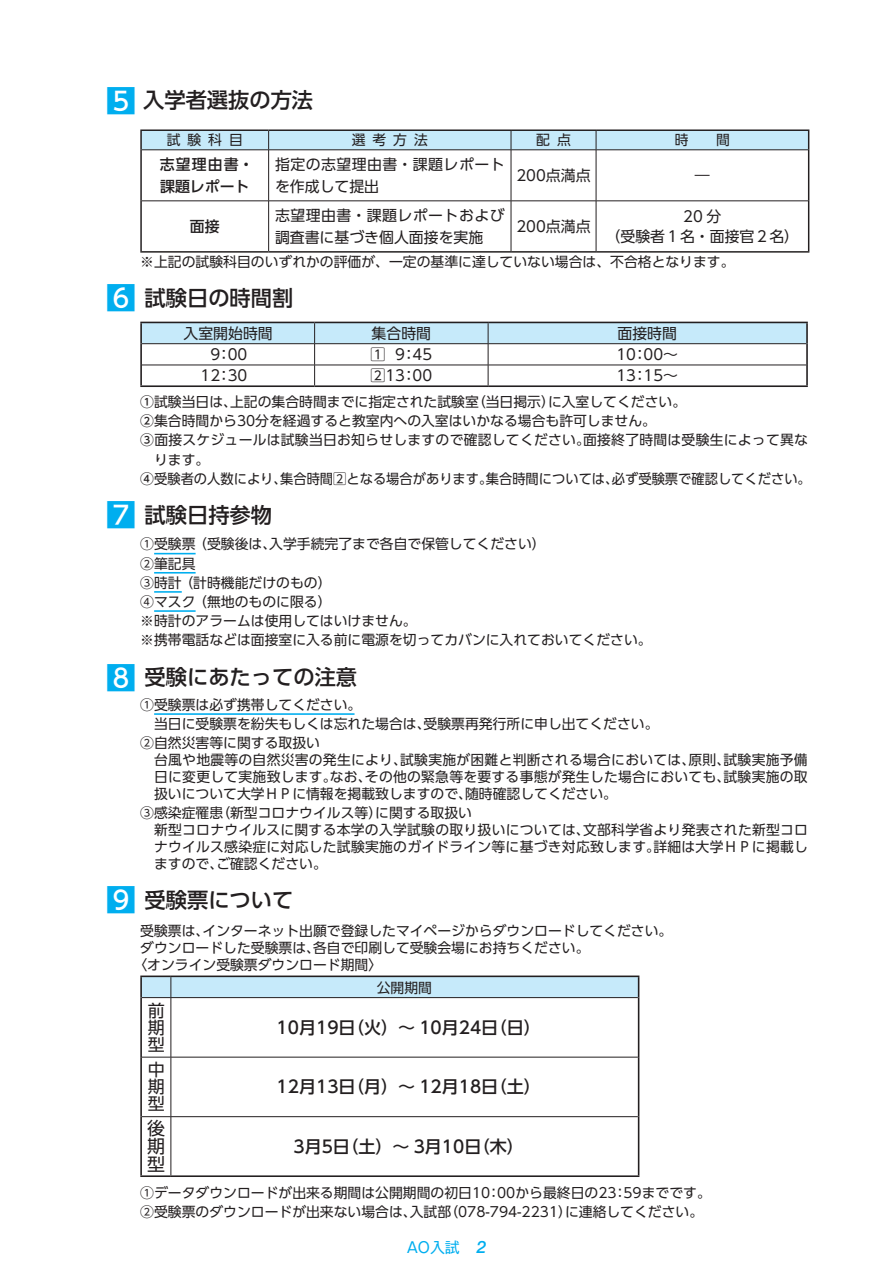
<style>
.page{position:relative;width:893px;height:1263px;background:#fff}
.page>*{position:absolute;margin:0;border:0;box-sizing:border-box;transform-origin:0 0}
.t1{font:500 21.3px "UD Shin Go Pro";color:#231f20}
.t2{font:18px/18px "UD Shin Go Pro";color:#231f20;text-align:justify}
.t3{font:500 16.95px "UD Shin Go Pro";color:#231f20}
.t4{font:16.95px/17px "UD Shin Go Pro";color:#231f20;text-align:justify}
.t5{font:14.85px/21.3px "UD Shin Go Pro";color:#231f20}
.t6{font:14.85px/21.3px "UD Shin Go Pro";letter-spacing:.035em;color:#231f20}
.t7{font:500 14.85px/21.3px "UD Shin Go Pro";color:#231f20}
.t8{font:14.85px "Gothic MB101 Pro";color:#00aeef}
.t9{font:13.8px/19.2px "UD Shin Go Pro";color:#231f20}
.t10{font:13.8px/17px "UD Shin Go Pro";letter-spacing:.02em;color:#231f20}
.t11{font:13.8px "UD Shin Go Pro";color:#231f20;scale:.96 1}
.s1{font-size:29.7px;color:#00aeef}
.s2{font-weight:500}
.s3{font-family:"Helvetica Neue LT Std";font-weight:500;font-style:italic;font-size:16.95px}
</style>
<div class="page">
<svg style="left:142px;top:323px;width:664px;height:62px"></svg>
<hr style="left:140px;top:322px;width:175px;height:1px;background:#231f20">
<hr style="left:140px;top:323px;width:2px;height:21px;background:#231f20">
<hr style="left:315px;top:322px;width:173px;height:1px;background:#231f20">
<hr style="left:488px;top:322px;width:320px;height:1px;background:#231f20">
<hr style="left:140px;top:344px;width:2px;height:21px;background:#231f20">
<hr style="left:140px;top:365px;width:2px;height:20px;background:#231f20">
<hr style="left:140px;top:385px;width:175px;height:2px;background:#231f20">
<hr style="left:315px;top:385px;width:173px;height:2px;background:#231f20">
<hr style="left:488px;top:385px;width:320px;height:2px;background:#231f20">
<hr style="left:142px;top:343px;width:173px;height:1px;background:#231f20">
<hr style="left:315px;top:343px;width:173px;height:1px;background:#231f20">
<hr style="left:488px;top:343px;width:318px;height:1px;background:#231f20">
<hr style="left:806px;top:323px;width:2px;height:21px;background:#231f20">
<hr style="left:806px;top:344px;width:2px;height:21px;background:#231f20">
<hr style="left:806px;top:365px;width:2px;height:20px;background:#231f20">
<hr style="left:315px;top:365px;width:173px;height:1px;background:#231f20">
<hr style="left:488px;top:365px;width:318px;height:1px;background:#231f20">
<hr style="left:142px;top:365px;width:173px;height:1px;background:#231f20">
<hr style="left:596px;top:129px;width:213px;height:2px;background:#231f20">
<hr style="left:140px;top:251px;width:129px;height:2px;background:#231f20">
<hr style="left:140px;top:129px;width:129px;height:2px;background:#231f20">
<hr style="left:269px;top:129px;width:242px;height:2px;background:#231f20">
<hr style="left:511px;top:129px;width:85px;height:2px;background:#231f20">
<hr style="left:269px;top:150px;width:242px;height:1px;background:#231f20">
<hr style="left:511px;top:150px;width:85px;height:1px;background:#231f20">
<hr style="left:596px;top:150px;width:212px;height:1px;background:#231f20">
<hr style="left:142px;top:150px;width:127px;height:1px;background:#231f20">
<hr style="left:268px;top:150px;width:1px;height:51px;background:#231f20">
<hr style="left:511px;top:150px;width:1px;height:51px;background:#231f20">
<hr style="left:596px;top:150px;width:1px;height:51px;background:#231f20">
<hr style="left:142px;top:201px;width:127px;height:1px;background:#231f20">
<hr style="left:268px;top:201px;width:1px;height:50px;background:#231f20">
<hr style="left:511px;top:201px;width:1px;height:50px;background:#231f20">
<hr style="left:596px;top:201px;width:212px;height:1px;background:#231f20">
<hr style="left:596px;top:201px;width:1px;height:50px;background:#231f20">
<hr style="left:140px;top:150px;width:2px;height:51px;background:#231f20">
<hr style="left:808px;top:150px;width:1px;height:51px;background:#231f20">
<hr style="left:140px;top:201px;width:2px;height:50px;background:#231f20">
<hr style="left:269px;top:201px;width:242px;height:1px;background:#231f20">
<hr style="left:511px;top:201px;width:85px;height:1px;background:#231f20">
<svg style="left:140px;top:130px;width:669px;height:20px;background:#b7d7e6"></svg>
<hr style="left:808px;top:201px;width:1px;height:50px;background:#231f20">
<hr style="left:596px;top:251px;width:213px;height:2px;background:#231f20">
<hr style="left:269px;top:251px;width:242px;height:2px;background:#231f20">
<hr style="left:511px;top:251px;width:85px;height:2px;background:#231f20">
<hr style="left:140px;top:975px;width:31px;height:2px;background:#231f20">
<hr style="left:171px;top:975px;width:468px;height:2px;background:#231f20">
<hr style="left:140px;top:1175px;width:31px;height:2px;background:#231f20">
<hr style="left:171px;top:1175px;width:468px;height:2px;background:#231f20">
<hr style="left:638px;top:997px;width:1px;height:60px;background:#231f20">
<hr style="left:638px;top:1057px;width:1px;height:60px;background:#231f20">
<hr style="left:638px;top:1117px;width:1px;height:58px;background:#231f20">
<hr style="left:140px;top:977px;width:2px;height:20px;background:#231f20">
<hr style="left:140px;top:997px;width:2px;height:60px;background:#231f20">
<hr style="left:140px;top:1057px;width:2px;height:60px;background:#231f20">
<hr style="left:140px;top:1117px;width:2px;height:58px;background:#231f20">
<svg style="left:141px;top:976px;width:498px;height:22px;background:#b6d6e4"></svg>
<hr style="left:171px;top:998px;width:1px;height:59px;background:#231f20">
<hr style="left:171px;top:1057px;width:1px;height:59px;background:#231f20">
<hr style="left:171px;top:1117px;width:1px;height:58px;background:#231f20">
<svg style="left:142px;top:1057px;width:29px;height:1px"></svg>
<hr style="left:171px;top:1057px;width:467px;height:1px;background:#231f20">
<svg style="left:142px;top:1116px;width:29px;height:1px"></svg>
<hr style="left:171px;top:1116px;width:467px;height:1px;background:#231f20">
<hr style="left:154px;top:713px;width:201px;height:2px;background:#00aeef">
<hr style="left:154px;top:553px;width:42px;height:1px;background:#00aeef">
<hr style="left:154px;top:572px;width:42px;height:2px;background:#00aeef">
<hr style="left:154px;top:591px;width:28px;height:2px;background:#00aeef">
<hr style="left:154px;top:610px;width:42px;height:2px;background:#00aeef">
<h1 class="t1" style="left:106px;top:83px;width:208px"><span class="s1">5</span> 入学者選抜の方法</h1>
<p class="t9" style="left:167px;top:130px;width:78px">試験科目</p>
<p class="t9" style="left:352px;top:130px;width:78px">選考方法</p>
<p class="t9" style="left:536px;top:130px;width:36px">配点</p>
<p class="t9" style="left:675px;top:130px;width:57px">時　　間</p>
<p class="t7" style="left:160px;top:154px;width:95px">志望理由書・課題レポート</p>
<p class="t6" style="left:275px;top:154px;width:231px">指定の志望理由書・課題レポートを作成して提出</p>
<p class="t5" style="left:516px;top:164px;width:76px">200点満点</p>
<p class="t5" style="left:695px;top:164px;width:16px">―</p>
<p class="t7" style="left:190px;top:215px;width:31px">面接</p>
<p class="t5" style="left:275px;top:205px;width:231px">志望理由書・課題レポートおよび調査書に基づき個人面接を実施</p>
<p class="t5" style="left:516px;top:215px;width:76px">200点満点</p>
<p class="t5" style="left:606px;top:207px;width:195px;line-height:19.2px;text-align:center">20 分<br>（受験者１名・面接官２名）</p>
<p class="t9" style="left:140px;top:252px;width:596px">※上記の試験科目のいずれかの評価が、一定の基準に達していない場合は、不合格となります。</p>
<h1 class="t1" style="left:106px;top:280px;width:189px"><span class="s1">6</span> 試験日の時間割</h1>
<p class="t5" style="left:183px;top:322px;width:91px">入室開始時間</p>
<p class="t5" style="left:372px;top:322px;width:61px">集合時間</p>
<p class="t5" style="left:617px;top:322px;width:61px">面接時間</p>
<p class="t5" style="left:210px;top:343px;width:38px">9：00</p>
<p class="t5" style="left:370px;top:343px;width:63px">1 9：45</p>
<p class="t5" style="left:616px;top:343px;width:63px">10：00〜</p>
<p class="t5" style="left:201px;top:364px;width:48px">12：30</p>
<p class="t5" style="left:371px;top:364px;width:63px">213：00</p>
<p class="t5" style="left:616px;top:364px;width:63px">13：15〜</p>
<p class="t9" style="left:140px;top:392px;width:547px"><span class="s2">①</span>試験当日は、上記の集合時間までに指定された試験室（当日掲示）に入室してください。</p>
<p class="t9" style="left:140px;top:411px;width:517px"><span class="s2">②</span>集合時間から30分を経過すると教室内への入室はいかなる場合も許可しません。</p>
<p class="t10" style="left:140px;top:431px;width:669px"><span class="s2">③</span>面接スケジュールは試験当日お知らせしますので確認してください。面接終了時間は受験生によって異な</p>
<p class="t9" style="left:154px;top:449px;width:57px">ります。</p>
<p class="t11" style="left:140px;top:467px;width:700px"><span class="s2">④</span>受験者の人数により、集合時間2となる場合があります。集合時間については、必ず受験票で確認してください。</p>
<h1 class="t1" style="left:106px;top:497px;width:167px"><span class="s1">7</span> 試験日持参物</h1>
<p class="t9" style="left:140px;top:534px;width:513px">①受験票 （受験後は、入学手続完了まで各自で保管してください）<br>②筆記具<br>③時計 （計時機能だけのもの）<br>④マスク （無地のものに限る）<br>※時計のアラームは使用してはいけません。<br>※携帯電話などは面接室に入る前に電源を切ってカバンに入れておいてください。</p>
<h1 class="t1" style="left:106px;top:660px;width:252px"><span class="s1">8</span> 受験にあたっての注意</h1>
<p class="t9" style="left:140px;top:694px;width:223px">①受験票は必ず携帯してください。</p>
<p class="t9" style="left:154px;top:714px;width:506px">当日に受験票を紛失もしくは忘れた場合は、受験票再発行所に申し出てください。</p>
<p class="t9" style="left:140px;top:733px;width:181px">②自然災害等に関する取扱い</p>
<p class="t9" style="left:154px;top:751px;width:655px;line-height:17px;text-align:justify">台風や地震等の自然災害の発生により、試験実施が困難と判断される場合においては、原則、試験実施予備日に変更して実施致します。なお、その他の緊急等を要する事態が発生した場合においても、試験実施の取扱いについて大学ＨＰに情報を掲載致しますので、随時確認してください。</p>
<p class="t10" style="left:154px;top:804px;width:655px;text-indent:-14px">③感染症罹患（新型コロナウイルス等）に関する取扱い<br>新型コロナウイルスに関する本学の入学試験の取り扱いについては、文部科学省より発表された新型コロナウイルス感染症に対応した試験実施のガイドライン等に基づき対応致します。詳細は大学ＨＰに掲載しますので、ご確認ください。</p>
<h1 class="t1" style="left:106px;top:882px;width:189px"><span class="s1">9</span> 受験票について</h1>
<p class="t9" style="left:140px;top:920px;width:534px">受験票は、インターネット出願で登録したマイページからダウンロードしてください。</p>
<p class="t9" style="left:140px;top:937px;width:451px">ダウンロードした受験票は、各自で印刷して受験会場にお持ちください。</p>
<p class="t9" style="left:133px;top:954px;width:250px">〈オンライン受験票ダウンロード期間〉</p>
<p class="t9" style="left:377px;top:977px;width:57px">公開期間</p>
<p class="t4" style="left:148px;top:1001px;width:18px">前期型</p>
<p class="t3" style="left:277px;top:1014px;width:266px">10月19日（火）〜 10月24日（日）</p>
<p class="t4" style="left:148px;top:1061px;width:18px">中期型</p>
<p class="t3" style="left:277px;top:1073px;width:266px">12月13日（月）〜 12月18日（土）</p>
<h2 class="t2" style="left:147px;top:1118px;width:19px">後期型</h2>
<p class="t3" style="left:293px;top:1132px;width:232px">3月5日（土）〜 3月10日（木）</p>
<p class="t9" style="left:140px;top:1182px;width:572px">①データダウンロードが出来る期間は公開期間の初日10：00から最終日の23：59までです。<br>②受験票のダウンロードが出来ない場合は、入試部（078-794-2231）に連絡してください。</p>
<p class="t8" style="left:407px;top:1235px;width:81px">AO入試 <span class="s3">2</span></p>
</div>
